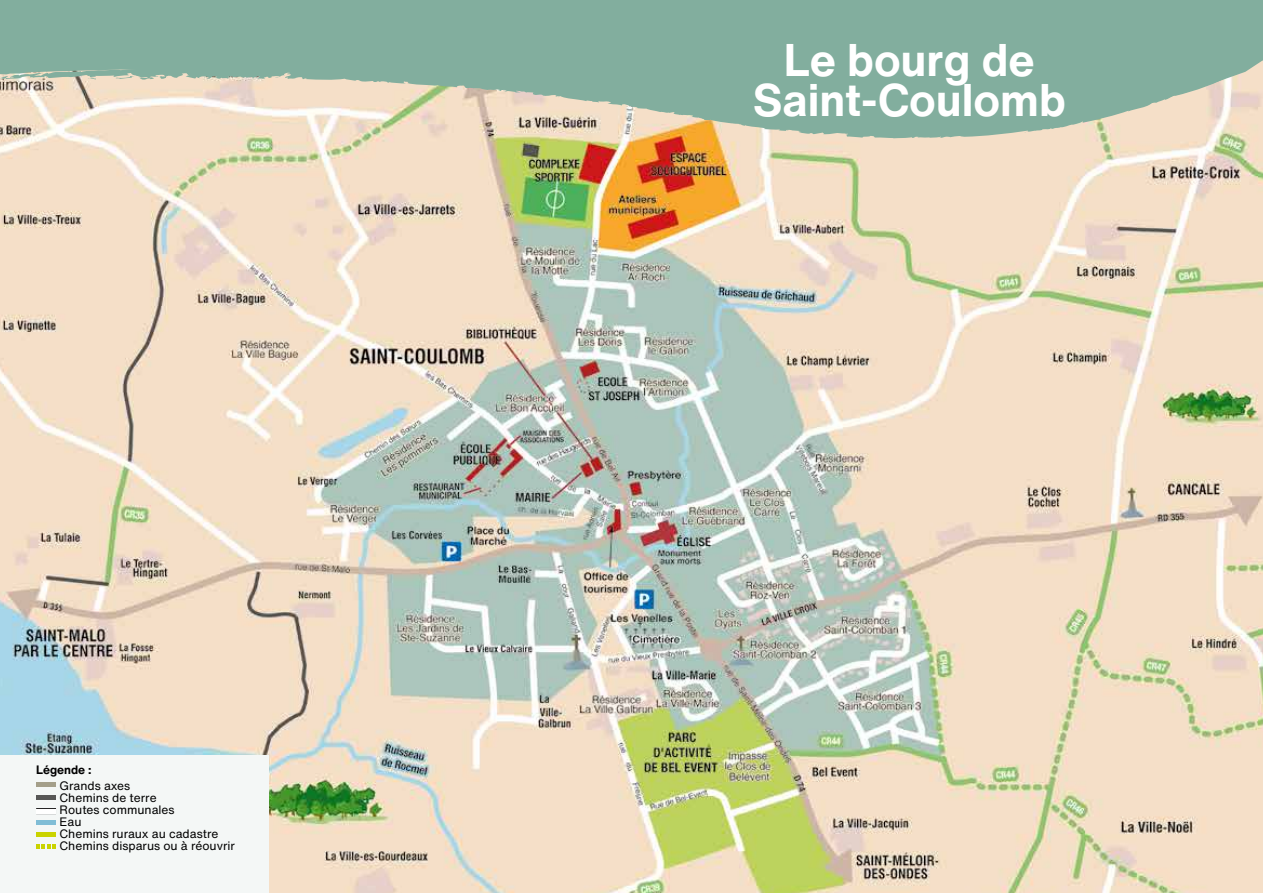
<style>
.page{position:relative;width:1263px;height:893px;background:#fff}
.page>*{position:absolute;margin:0;border:0;box-sizing:border-box;transform-origin:0 0}
.t1{font:700 45px/40.5px "Helvetica Now Text";color:#fff;text-align:center}
.t2{font:12px/12px "Helvetica Now Text";color:#000}
.t3{font:700 12px "Helvetica Now Text";color:#000}
</style>
<div class="page">
<img style="left:0;top:138px;width:1263px;height:755px">
<div style="left:0;top:0;width:1263px;height:42px;background:#82ae9e"></div>
<svg style="left:0;top:42px;width:1263px;height:96px;background:#abbfac"></svg>
<div style="left:0;top:756px;width:269px;height:137px;background:#f4f7f6"></div>
<div style="left:36px;top:808px;width:20px;height:6px;border:2px solid #000"></div>
<div style="left:36px;top:782px;width:20px;height:5px;background:#a49f8a"></div>
<hr style="left:36px;top:795px;width:20px;height:4px;background:#575756">
<hr style="left:36px;top:809px;width:20px;height:4px;background:#fff">
<hr style="left:36px;top:821px;width:20px;height:4px;background:#80bdd6">
<div style="left:36px;top:832px;width:20px;height:5px;background:#cad300"></div>
<svg style="left:36px;top:844px;width:20px;height:4px"></svg>
<p class="t3" style="left:36px;top:761px;width:57px">Légende :</p>
<p class="t2" style="left:60px;top:779px;width:177px">Grands axes<br>Chemins de terre<br>Routes communales<br>Eau<br>Chemins ruraux au cadastre<br>Chemins disparus ou à réouvrir</p>
<h1 class="t1" style="left:753px;top:38px;width:314px">Le bourg de<br>Saint-Coulomb</h1>
</div>
